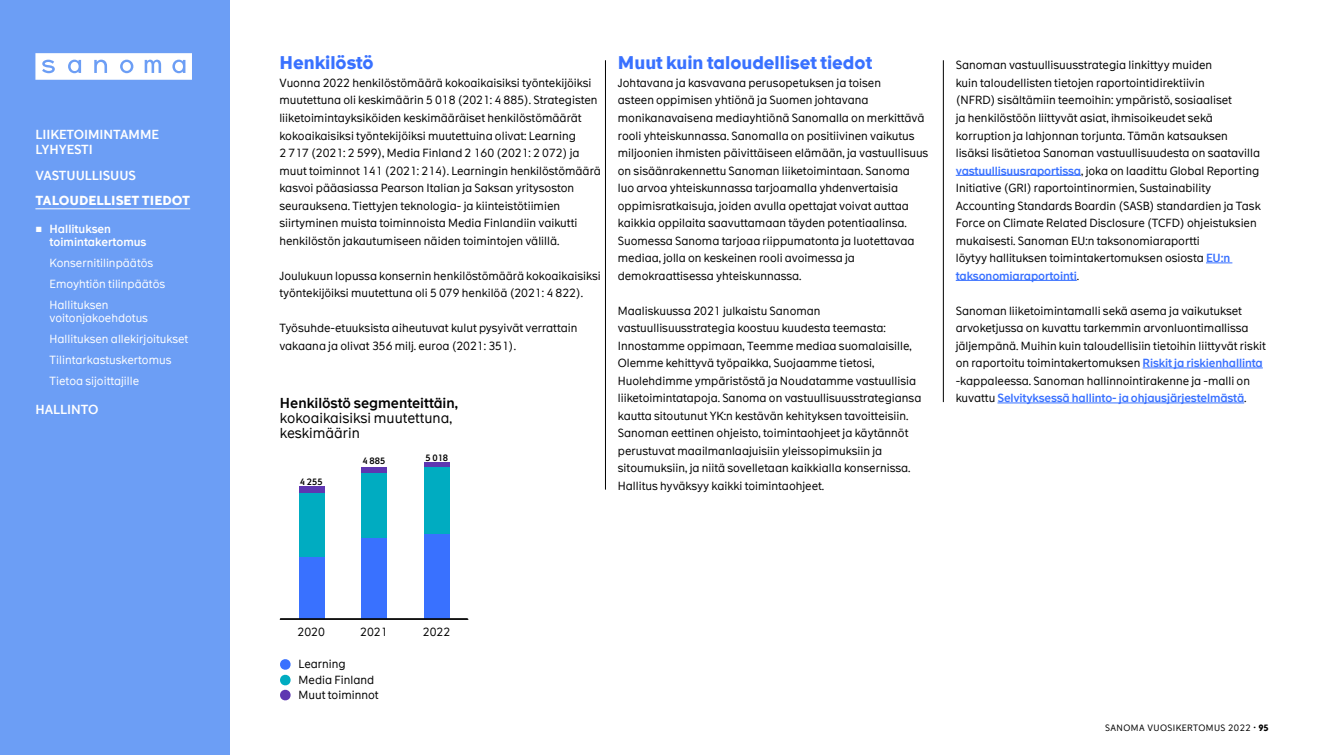
<style>
.page{position:relative;width:1322px;height:755px;background:#fff}
.page>*{position:absolute;margin:0;border:0;box-sizing:border-box;transform-origin:0 0}
.H3_FS_BoD{font:700 17.5px "The Message";color:#3971ff}
.t1{font:13.75px/15px "The Message";color:#000}
.t2{font:600 12.5px/15px "The Message";color:#fff}
.t3{font:700 12.5px "The Message";color:#fff}
.Body_text_FS{font:11.25px/17.5px "The Message";color:#000}
.t4{font:11.25px/20.9px "The Message";color:#fff}
.t5{font:600 11.25px/13.5px "The Message";color:#fff}
.t6{font:8.75px "The Message";letter-spacing:.05em;color:#000}
.t7{font:600 8.75px "The Message";color:#000}
.s1{font-family:"Arial";font-weight:400}
.s2{font-weight:600}
.s3{font-weight:600;color:#3971ff}
.s4{font-size:12.25px}
.s5{font-weight:700}
</style>
<div class="page">
<div style="left:0;top:0;width:230px;height:755px;background:#6c9ef5"></div>
<svg style="left:35px;top:53px;width:157px;height:27px;background:#e8f0fd"></svg>
<hr style="left:605px;top:60px;width:1px;height:429px;background:#000">
<hr style="left:943px;top:60px;width:1px;height:342px;background:#000">
<hr style="left:280px;top:619px;width:188px;height:1px;background:#000">
<div style="left:299px;top:486px;width:25px;height:7px;background:#5e36b1"></div>
<div style="left:361px;top:467px;width:26px;height:6px;background:#5e36b1"></div>
<hr style="left:424px;top:463px;width:25px;height:4px;background:#5e36b1">
<div style="left:299px;top:493px;width:25px;height:64px;background:#00acc1"></div>
<div style="left:361px;top:473px;width:26px;height:65px;background:#00acc1"></div>
<div style="left:424px;top:467px;width:25px;height:67px;background:#00acc1"></div>
<div style="left:299px;top:557px;width:25px;height:62px;background:#3971ff"></div>
<div style="left:361px;top:538px;width:26px;height:81px;background:#3971ff"></div>
<div style="left:424px;top:534px;width:25px;height:85px;background:#3971ff"></div>
<svg style="left:280px;top:659px;width:11px;height:42px"></svg>
<hr style="left:280px;top:618px;width:188px;height:1px;background:#000">
<hr style="left:956px;top:175px;width:125px;height:1px;background:#3971ff">
<svg style="left:1206px;top:263px;width:26px;height:1px"></svg>
<hr style="left:956px;top:280px;width:121px;height:1px;background:#3971ff">
<hr style="left:1142px;top:368px;width:121px;height:1px;background:#3971ff">
<hr style="left:997px;top:403px;width:247px;height:1px;background:#3971ff">
<hr style="left:35px;top:208px;width:155px;height:1px;background:#fff">
<p class="t2" style="left:35px;top:127px;width:125px">LIIKETOIMINTAMME<br>LYHYESTI</p>
<p class="t2" style="left:35px;top:168px;width:102px">VASTUULLISUUS</p>
<p class="t3" style="left:35px;top:192px;width:156px">TALOUDELLISET TIEDOT</p>
<p class="t5" style="left:50px;top:222px;width:98px;text-indent:-14px"><span class="s1">■</span> Hallituksen toimintakertomus</p>
<p class="t4" style="left:50px;top:252px;width:117px;line-height:21.2px">Konsernitilinpäätös<br>Emoyhtiön tilinpäätös</p>
<p class="t4" style="left:50px;top:298px;width:100px;line-height:13.5px">Hallituksen voitonjakoehdotus</p>
<p class="t4" style="left:50px;top:328px;width:140px">Hallituksen allekirjoitukset<br>Tilintarkastuskertomus<br>Tietoa sijoittajille</p>
<p class="t2" style="left:35px;top:402px;width:64px">HALLINTO</p>
<p class="H3_FS_BoD" style="left:279px;top:52px;width:96px">Henkilöstö</p>
<p class="Body_text_FS" style="left:279px;top:74px;width:323px">Vuonna 2022 henkilöstömäärä kokoaikaisiksi työntekijöiksi muutettuna oli keskimäärin 5 018 (2021: 4 885). Strategisten liiketoimintayksiköiden keskimääräiset henkilöstömäärät kokoaikaisiksi työntekijöiksi muutettuina olivat: Learning<br>2 717 (2021: 2 599), Media Finland 2 160 (2021: 2 072) ja muut toiminnot 141 (2021: 214). Learningin henkilöstömäärä kasvoi pääasiassa Pearson Italian ja Saksan yritysoston seurauksena. Tiettyjen teknologia- ja kiinteistötiimien siirtyminen muista toiminnoista Media Finlandiin vaikutti henkilöstön jakautumiseen näiden toimintojen välillä.</p>
<p class="Body_text_FS" style="left:279px;top:267px;width:323px">Joulukuun lopussa konsernin henkilöstömäärä kokoaikaisiksi työntekijöiksi muutettuna oli 5 079 henkilöä (2021: 4 822).</p>
<p class="Body_text_FS" style="left:279px;top:319px;width:299px">Työsuhde-etuuksista aiheutuvat kulut pysyivät verrattain vakaana ja olivat 356 milj. euroa (2021: 351).</p>
<p class="t1" style="left:280px;top:395px;width:180px"><span class="s2">Henkilöstö segmenteittäin, </span>kokoaikaisiksi muutettuna, keskimäärin</p>
<p class="t7" style="left:300px;top:476px;width:24px">4 255</p>
<p class="t7" style="left:362px;top:455px;width:24px">4 885</p>
<p class="t7" style="left:425px;top:452px;width:24px">5 018</p>
<p class="H3_FS_BoD" style="left:618px;top:52px;width:256px">Muut kuin taloudelliset tiedot</p>
<p class="Body_text_FS" style="left:618px;top:74px;width:312px">Johtavana ja kasvavana perusopetuksen ja toisen<br>asteen oppimisen yhtiönä ja Suomen johtavana monikanavaisena mediayhtiönä Sanomalla on merkittävä rooli yhteiskunnassa. Sanomalla on positiivinen vaikutus miljoonien ihmisten päivittäiseen elämään, ja vastuullisuus on sisäänrakennettu Sanoman liiketoimintaan. Sanoma luo arvoa yhteiskunnassa tarjoamalla yhdenvertaisia oppimisratkaisuja, joiden avulla opettajat voivat auttaa kaikkia oppilaita saavuttamaan täyden potentiaalinsa.<br>Suomessa Sanoma tarjoaa riippumatonta ja luotettavaa mediaa, jolla on keskeinen rooli avoimessa ja demokraattisessa yhteiskunnassa.</p>
<p class="Body_text_FS" style="left:618px;top:302px;width:305px">Maaliskuussa 2021 julkaistu Sanoman vastuullisuusstrategia koostuu kuudesta teemasta:<br>Innostamme oppimaan, Teemme mediaa suomalaisille, Olemme kehittyvä työpaikka, Suojaamme tietosi, Huolehdimme ympäristöstä ja Noudatamme vastuullisia liiketoimintatapoja. Sanoma on vastuullisuusstrategiansa kautta sitoutunut YK:n kestävän kehityksen tavoitteisiin.<br>Sanoman eettinen ohjeisto, toimintaohjeet ja käytännöt perustuvat maailmanlaajuisiin yleissopimuksiin ja sitoumuksiin, ja niitä sovelletaan kaikkialla konsernissa.<br>Hallitus hyväksyy kaikki toimintaohjeet.</p>
<p class="Body_text_FS" style="left:956px;top:57px;width:306px">Sanoman vastuullisuusstrategia linkittyy muiden<br>kuin taloudellisten tietojen raportointidirektiivin<br>(NFRD) sisältämiin teemoihin: ympäristö, sosiaaliset<br>ja henkilöstöön liittyvät asiat, ihmisoikeudet sekä korruption ja lahjonnan torjunta. Tämän katsauksen lisäksi lisätietoa Sanoman vastuullisuudesta on saatavilla <span class="s3">vastuullisuusraportissa</span>, joka on laadittu Global Reporting Initiative (GRI) raportointinormien, Sustainability Accounting Standards Boardin (SASB) standardien ja Task Force on Climate Related Disclosure (TCFD) ohjeistuksien mukaisesti. Sanoman EU:n taksonomiaraportti<br>löytyy hallituksen toimintakertomuksen osiosta <span class="s3">EU:n taksonomiaraportointi</span>.</p>
<p class="Body_text_FS" style="left:956px;top:302px;width:311px">Sanoman liiketoimintamalli sekä asema ja vaikutukset arvoketjussa on kuvattu tarkemmin arvonluontimallissa jäljempänä. Muihin kuin taloudellisiin tietoihin liittyvät riskit on raportoitu toimintakertomuksen <span class="s3">Riskit ja riskienhallinta </span>-kappaleessa. Sanoman hallinnointirakenne ja -malli on kuvattu <span class="s3">Selvityksessä hallinto- ja ohjausjärjestelmästä</span>.</p>
<p class="Body_text_FS" style="left:298px;top:623px;width:29px">2020</p>
<p class="Body_text_FS" style="left:360px;top:623px;width:29px">2021</p>
<p class="Body_text_FS" style="left:423px;top:623px;width:29px">2022</p>
<p class="Body_text_FS" style="left:299px;top:656px;width:82px;line-height:15.6px">Learning<br>Media Finland<br>Muut toiminnot</p>
<p class="t6" style="left:1105px;top:722px;width:165px">SANOMA VUOSIKERTOMUS 2022 <span class="s4">∙</span> <span class="s5">95</span></p>
</div>
